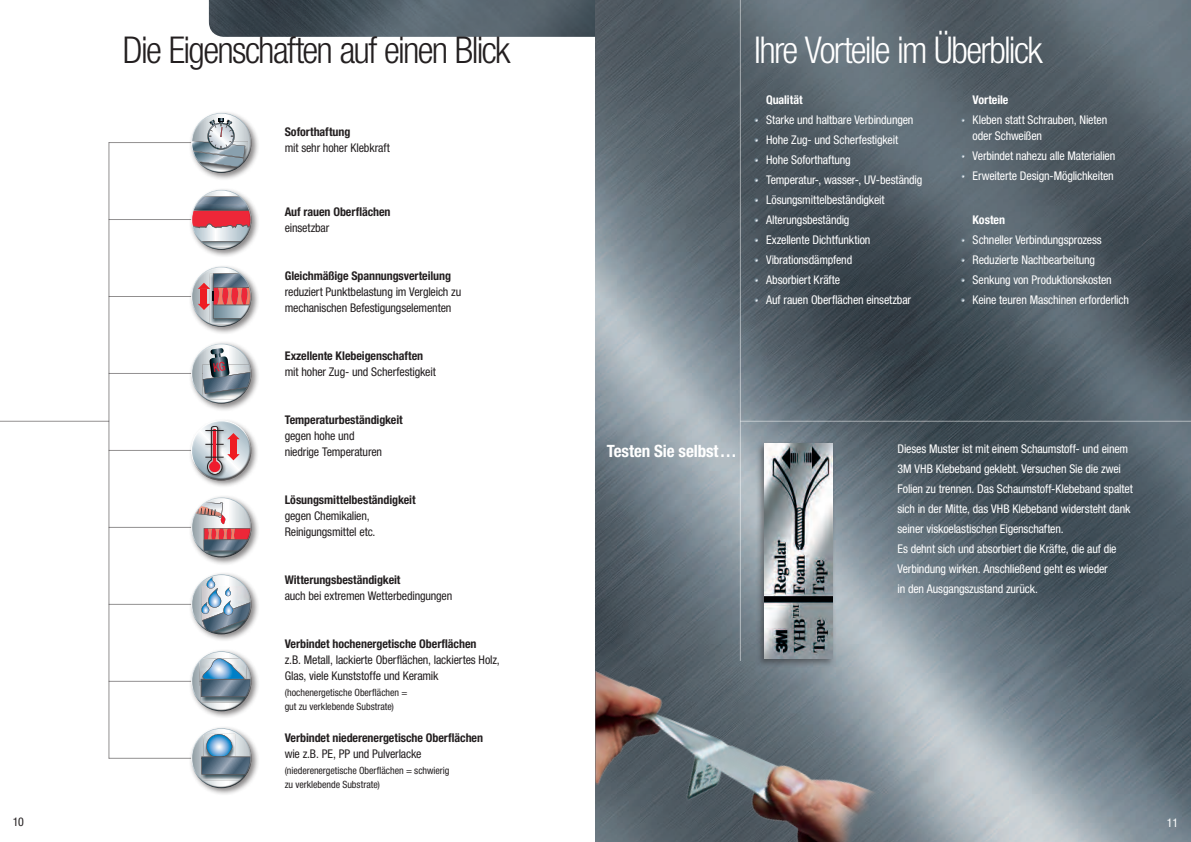
<style>
.page{position:relative;width:1191px;height:842px;background:#fff}
.page>*{position:absolute;margin:0;border:0;box-sizing:border-box;transform-origin:0 0}
.Montage_Messaging_1{font:300 condensed 37px "Helvetica Neue LT";letter-spacing:-.045em;color:#231f20}
.Montage_Messaging_1-2{font:300 condensed 37px "Helvetica Neue LT";letter-spacing:-.045em;color:#fff}
.bullet2{font:700 condensed 17px "Helvetica Neue LT";letter-spacing:-.005em;color:#fff}
.bullet{font:condensed 12px "Helvetica Neue LT";letter-spacing:-.015em;color:#fff}
.Type_Collage__vary_s{font:condensed 12px "Helvetica Neue LT";letter-spacing:-.015em;color:#231f20}
.bullet2-2{font:condensed 12px/20px "Helvetica Neue LT";letter-spacing:-.015em;color:#fff}
.t1{font:700 condensed 12px "Helvetica Neue LT";letter-spacing:-.005em;color:#231f20}
.t2{font:700 condensed 12px "Helvetica Neue LT";letter-spacing:-.005em;color:#fff}
.Type_Collage__vary_s-2{font:condensed 12px "Helvetica Neue LT";color:#fff}
.t3{font:condensed 10px "Helvetica Neue LT";letter-spacing:-.005em;color:#231f20}
</style>
<div class="page">
<img style="left:209px;top:0;width:386px;height:37px">
<img style="left:595px;top:0;width:596px;height:842px">
<hr style="left:109px;top:142px;width:1px;height:616px;background:#231f20">
<hr style="left:0;top:421px;width:109px;height:1px;background:#231f20">
<hr style="left:740px;top:0;width:1px;height:661px;background:#fff">
<hr style="left:740px;top:421px;width:451px;height:1px;background:#fff">
<hr style="left:109px;top:142px;width:100px;height:1px;background:#231f20">
<hr style="left:109px;top:219px;width:100px;height:1px;background:#231f20">
<hr style="left:109px;top:296px;width:100px;height:1px;background:#231f20">
<hr style="left:109px;top:373px;width:100px;height:1px;background:#231f20">
<hr style="left:109px;top:450px;width:100px;height:1px;background:#231f20">
<hr style="left:109px;top:527px;width:100px;height:1px;background:#231f20">
<hr style="left:109px;top:604px;width:100px;height:1px;background:#231f20">
<hr style="left:109px;top:681px;width:100px;height:1px;background:#231f20">
<hr style="left:109px;top:758px;width:100px;height:1px;background:#231f20">
<div style="left:188px;top:571px;width:71px;height:71px;background:#231f20;opacity:.53"></div>
<div style="left:190px;top:573px;width:59px;height:46px;background:#fff;opacity:.75"></div>
<div style="left:192px;top:583px;width:59px;height:52px;background:#231f20;opacity:.75"></div>
<div style="left:188px;top:110px;width:71px;height:71px;background:#231f20;opacity:.53"></div>
<div style="left:190px;top:112px;width:59px;height:46px;background:#fff;opacity:.75"></div>
<div style="left:192px;top:122px;width:59px;height:51px;background:#231f20;opacity:.75"></div>
<div style="left:188px;top:187px;width:71px;height:71px;background:#231f20;opacity:.53"></div>
<div style="left:190px;top:189px;width:59px;height:45px;background:#fff;opacity:.75"></div>
<div style="left:192px;top:199px;width:59px;height:51px;background:#231f20;opacity:.75"></div>
<div style="left:188px;top:418px;width:71px;height:70px;background:#231f20;opacity:.53"></div>
<div style="left:191px;top:420px;width:58px;height:46px;background:#fff;opacity:.75"></div>
<div style="left:192px;top:430px;width:59px;height:51px;background:#231f20;opacity:.75"></div>
<div style="left:204px;top:425px;width:23px;height:54px;background:#000;opacity:.5"></div>
<svg style="left:205px;top:426px;width:35px;height:49px;background:#c69ca2"></svg>
<div style="left:188px;top:264px;width:71px;height:71px;background:#231f20;opacity:.53"></div>
<div style="left:190px;top:266px;width:59px;height:45px;background:#fff;opacity:.75"></div>
<svg style="left:192px;top:267px;width:59px;height:59px;background:#b89aa0"></svg>
<div style="left:188px;top:341px;width:71px;height:71px;background:#231f20;opacity:.53"></div>
<div style="left:190px;top:342px;width:59px;height:46px;background:#fff;opacity:.75"></div>
<div style="left:188px;top:648px;width:71px;height:71px;background:#231f20;opacity:.53"></div>
<div style="left:190px;top:650px;width:59px;height:46px;background:#fff;opacity:.75"></div>
<div style="left:192px;top:660px;width:59px;height:51px;background:#231f20;opacity:.75"></div>
<div style="left:188px;top:725px;width:71px;height:71px;background:#231f20;opacity:.53"></div>
<div style="left:190px;top:727px;width:59px;height:46px;background:#fff;opacity:.75"></div>
<div style="left:192px;top:737px;width:59px;height:51px;background:#231f20;opacity:.75"></div>
<div style="left:188px;top:495px;width:71px;height:70px;background:#231f20;opacity:.53"></div>
<div style="left:190px;top:496px;width:59px;height:46px;background:#fff;opacity:.75"></div>
<div style="left:192px;top:507px;width:59px;height:51px;background:#231f20;opacity:.75"></div>
<img style="left:595px;top:661px;width:338px;height:181px">
<div style="left:755px;top:440px;width:80px;height:228px;background:#231f20;opacity:.49"></div>
<img style="left:764px;top:444px;width:68px;height:215px">
<svg style="left:754px;top:118px;width:4px;height:4px"></svg>
<svg style="left:754px;top:138px;width:4px;height:4px"></svg>
<svg style="left:754px;top:158px;width:4px;height:4px"></svg>
<svg style="left:754px;top:178px;width:4px;height:4px"></svg>
<svg style="left:754px;top:198px;width:4px;height:4px"></svg>
<svg style="left:754px;top:218px;width:4px;height:4px"></svg>
<svg style="left:754px;top:238px;width:4px;height:4px"></svg>
<svg style="left:754px;top:258px;width:4px;height:4px"></svg>
<svg style="left:754px;top:278px;width:4px;height:4px"></svg>
<svg style="left:754px;top:298px;width:4px;height:4px"></svg>
<svg style="left:960px;top:118px;width:4px;height:4px"></svg>
<svg style="left:960px;top:154px;width:4px;height:4px"></svg>
<svg style="left:960px;top:174px;width:4px;height:4px"></svg>
<svg style="left:960px;top:238px;width:4px;height:4px"></svg>
<svg style="left:960px;top:258px;width:4px;height:4px"></svg>
<svg style="left:960px;top:278px;width:4px;height:4px"></svg>
<svg style="left:960px;top:298px;width:4px;height:4px"></svg>
<svg style="left:192px;top:344px;width:59px;height:59px"></svg>
<p class="Montage_Messaging_1" style="left:123px;top:29px;width:389px">Die Eigenschaften auf einen Blick</p>
<p class="t1" style="left:285px;top:125px;width:67px">Soforthaftung</p>
<p class="Type_Collage__vary_s" style="left:285px;top:141px;width:107px">mit sehr hoher Klebkraft</p>
<p class="t1" style="left:285px;top:205px;width:107px">Auf rauen Oberflächen</p>
<p class="Type_Collage__vary_s" style="left:285px;top:221px;width:46px">einsetzbar</p>
<p class="t1" style="left:285px;top:269px;width:168px">Gleichmäßige Spannungsverteilung</p>
<p class="Type_Collage__vary_s" style="left:285px;top:285px;width:178px">reduziert Punktbelastung im Vergleich zu</p>
<p class="Type_Collage__vary_s" style="left:285px;top:301px;width:168px">mechanischen Befestigungselementen</p>
<p class="t1" style="left:285px;top:349px;width:140px">Exzellente Klebeigenschaften</p>
<p class="Type_Collage__vary_s" style="left:285px;top:365px;width:153px">mit hoher Zug- und Scherfestigkeit</p>
<p class="t1" style="left:285px;top:413px;width:120px">Temperaturbeständigkeit</p>
<p class="Type_Collage__vary_s" style="left:285px;top:429px;width:71px">gegen hohe und</p>
<p class="Type_Collage__vary_s" style="left:285px;top:445px;width:99px">niedrige Temperaturen</p>
<p class="t1" style="left:285px;top:493px;width:132px">Lösungsmittelbeständigkeit</p>
<p class="Type_Collage__vary_s" style="left:285px;top:509px;width:86px">gegen Chemikalien,</p>
<p class="Type_Collage__vary_s" style="left:285px;top:525px;width:92px">Reinigungsmittel etc.</p>
<p class="t1" style="left:285px;top:573px;width:117px">Witterungsbeständigkeit</p>
<p class="Type_Collage__vary_s" style="left:285px;top:589px;width:169px">auch bei extremen Wetterbedingungen</p>
<p class="t1" style="left:285px;top:637px;width:193px">Verbindet hochenergetische Oberflächen</p>
<p class="Type_Collage__vary_s" style="left:285px;top:653px;width:216px">z.B. Metall, lackierte Oberflächen, lackiertes Holz,</p>
<p class="Type_Collage__vary_s" style="left:285px;top:669px;width:155px">Glas, viele Kunststoffe und Keramik</p>
<p class="t3" style="left:285px;top:687px;width:124px">(hochenergetische Oberflächen =</p>
<p class="t3" style="left:285px;top:701px;width:111px">gut zu verklebende Substrate)</p>
<p class="t1" style="left:285px;top:731px;width:200px">Verbindet niederenergetische Oberflächen</p>
<p class="Type_Collage__vary_s" style="left:285px;top:747px;width:138px">wie z.B. PE, PP und Pulverlacke</p>
<p class="t3" style="left:285px;top:765px;width:166px">(niederenergetische Oberflächen = schwierig</p>
<p class="t3" style="left:285px;top:779px;width:97px">zu verklebende Substrate)</p>
<p class="Montage_Messaging_1-2" style="left:754px;top:29px;width:290px">Ihre Vorteile im Überblick</p>
<p class="t2" style="left:766px;top:93px;width:38px">Qualität</p>
<p class="bullet" style="left:766px;top:113px;width:149px">Starke und haltbare Verbindungen</p>
<p class="bullet" style="left:766px;top:133px;width:134px">Hohe Zug- und Scherfestigkeit</p>
<p class="bullet" style="left:766px;top:153px;width:86px">Hohe Soforthaftung</p>
<p class="bullet" style="left:766px;top:173px;width:158px">Temperatur-, wasser-, UV-beständig</p>
<p class="bullet" style="left:766px;top:193px;width:120px">Lösungsmittelbeständigkeit</p>
<p class="bullet" style="left:766px;top:213px;width:85px">Alterungsbeständig</p>
<p class="bullet" style="left:766px;top:233px;width:106px">Exzellente Dichtfunktion</p>
<p class="bullet" style="left:766px;top:253px;width:88px">Vibrationsdämpfend</p>
<p class="bullet" style="left:766px;top:273px;width:76px">Absorbiert Kräfte</p>
<p class="bullet" style="left:766px;top:293px;width:146px">Auf rauen Oberflächen einsetzbar</p>
<p class="t2" style="left:972px;top:93px;width:37px">Vorteile</p>
<p class="bullet" style="left:972px;top:113px;width:136px">Kleben statt Schrauben, Nieten</p>
<p class="bullet" style="left:972px;top:129px;width:71px">oder Schweißen</p>
<p class="bullet" style="left:972px;top:149px;width:144px">Verbindet nahezu alle Materialien</p>
<p class="bullet" style="left:972px;top:169px;width:143px">Erweiterte Design-Möglichkeiten</p>
<p class="t2" style="left:972px;top:213px;width:34px">Kosten</p>
<p class="bullet" style="left:972px;top:233px;width:131px">Schneller Verbindungsprozess</p>
<p class="bullet" style="left:972px;top:253px;width:124px">Reduzierte Nachbearbeitung</p>
<p class="bullet" style="left:972px;top:273px;width:141px">Senkung von Produktionskosten</p>
<p class="bullet" style="left:972px;top:293px;width:158px">Keine teuren Maschinen erforderlich</p>
<p class="bullet2" style="left:606px;top:441px;width:131px">Testen Sie selbst…</p>
<p class="bullet2-2" style="left:897px;top:439px;width:232px">Dieses Muster ist mit einem Schaumstoff- und einem</p>
<p class="bullet2-2" style="left:897px;top:459px;width:237px">3M VHB Klebeband geklebt. Versuchen Sie die zwei Folien zu trennen. Das Schaumstoff-Klebeband spaltet sich in der Mitte, das VHB Klebeband widersteht dank seiner viskoelastischen Eigenschaften.</p>
<p class="bullet2-2" style="left:897px;top:539px;width:221px">Es dehnt sich und absorbiert die Kräfte, die auf die<br>Verbindung wirken. Anschließend geht es wieder</p>
<p class="bullet2-2" style="left:897px;top:579px;width:142px">in den Ausgangszustand zurück.</p>
<p class="Type_Collage__vary_s" style="left:13px;top:815px;width:13px">10</p>
<p class="Type_Collage__vary_s-2" style="left:1167px;top:816px;width:13px">11</p>
</div>
